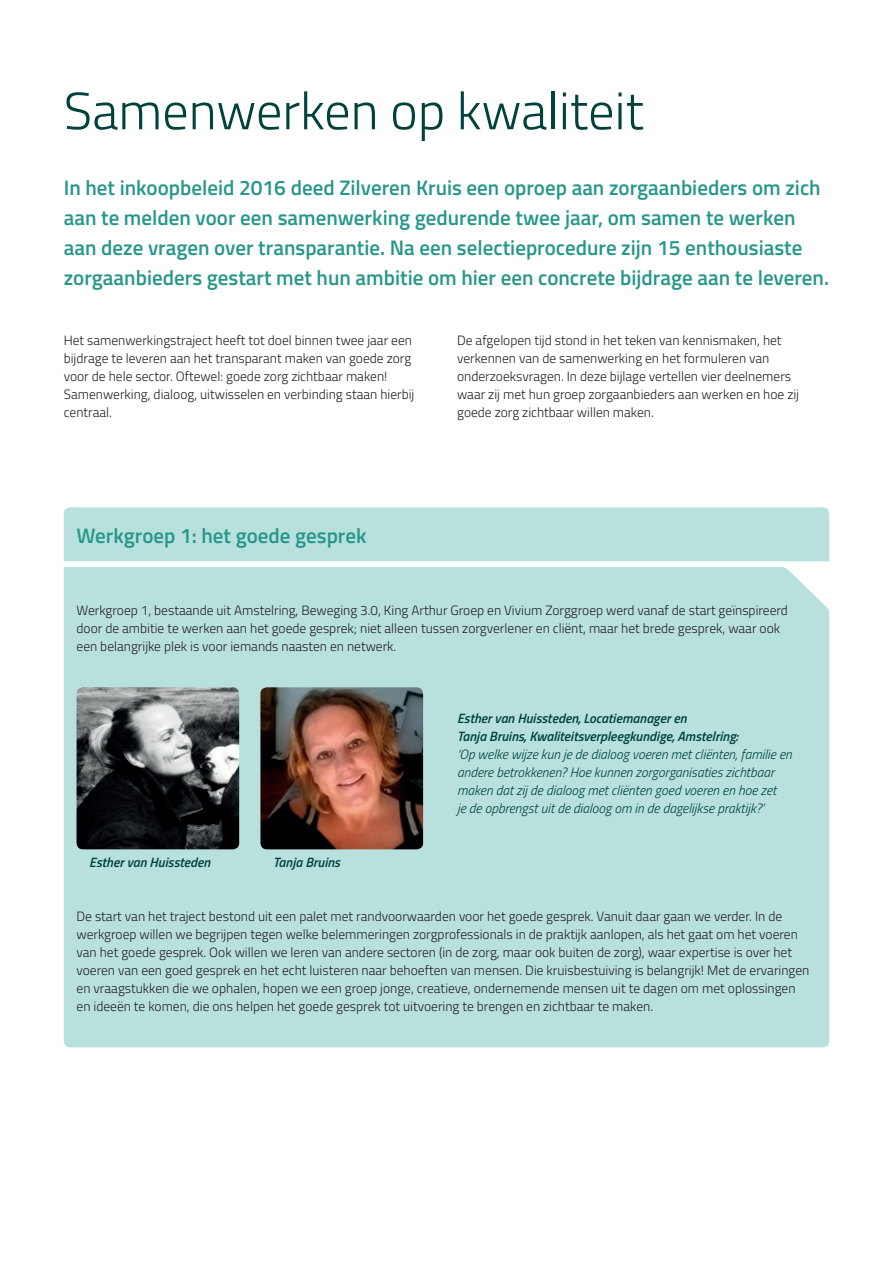
<style>
.page{position:relative;width:893px;height:1263px;background:#fff}
.page>*{position:absolute;margin:0;border:0;box-sizing:border-box;transform-origin:0 0}
.t1{font:300 52.5px "Titillium Web";color:#01423c}
.t2{font:600 21px/30px "Titillium Web";color:#279789}
.t3{font:300 13.5px/18px "Titillium Web";color:#231f20}
.t4{font:italic 300 13.5px/18px "Titillium Web";color:#01423c}
.t5{font:italic 600 13.5px/18px "Titillium Web";color:#01423c}
</style>
<div class="page">
<div style="left:64px;top:507px;width:765px;height:540px;background:#b8e1de"></div>
<img style="left:77px;top:687px;width:162px;height:162px">
<img style="left:260px;top:687px;width:163px;height:162px">
<h1 class="t1" style="left:64px;top:73px;width:581px">Samenwerken op kwaliteit</h1>
<p class="t2" style="left:64px;top:172px;width:767px">In het inkoopbeleid 2016 deed Zilveren Kruis een oproep aan zorgaanbieders om zich aan te melden voor een samenwerking gedurende twee jaar, om samen te werken aan deze vragen over transparantie. Na een selectieprocedure zijn 15 enthousiaste zorgaanbieders gestart met hun ambitie om hier een concrete bijdrage aan te leveren.</p>
<p class="t3" style="left:64px;top:331px;width:352px">Het samenwerkingstraject heeft tot doel binnen twee jaar een bijdrage te leveren aan het transparant maken van goede zorg voor de hele sector. Oftewel: goede zorg zichtbaar maken!<br>Samenwerking, dialoog, uitwisselen en verbinding staan hierbij centraal.</p>
<p class="t3" style="left:457px;top:331px;width:343px">De afgelopen tijd stond in het teken van kennismaken, het verkennen van de samenwerking en het formuleren van onderzoeksvragen. In deze bijlage vertellen vier deelnemers waar zij met hun groep zorgaanbieders aan werken en hoe zij goede zorg zichtbaar willen maken.</p>
<h2 class="t2" style="left:77px;top:520px;width:292px">Werkgroep 1: het goede gesprek</h2>
<p class="t3" style="left:77px;top:601px;width:713px">Werkgroep 1, bestaande uit Amstelring, Beweging 3.0, King Arthur Groep en Vivium Zorggroep werd vanaf de start geïnspireerd door de ambitie te werken aan het goede gesprek; niet alleen tussen zorgverlener en cliënt, maar het brede gesprek, waar ook een belangrijke plek is voor iemands naasten en netwerk.</p>
<p class="t5" style="left:89px;top:853px;width:123px">Esther van Huissteden</p>
<p class="t5" style="left:273px;top:853px;width:68px">Tanja Bruins</p>
<p class="t5" style="left:457px;top:709px;width:282px">Esther van Huissteden, Locatiemanager en<br>Tanja Bruins, Kwaliteitsverpleegkundige, Amstelring:</p>
<p class="t4" style="left:457px;top:745px;width:336px">‘Op welke wijze kun je de dialoog voeren met cliënten, familie en andere betrokkenen? Hoe kunnen zorgorganisaties zichtbaar maken dat zij de dialoog met cliënten goed voeren en hoe zet<br>je de opbrengst uit de dialoog om in de dagelijkse praktijk?’</p>
<p class="t3" style="left:77px;top:907px;width:734px">De start van het traject bestond uit een palet met randvoorwaarden voor het goede gesprek. Vanuit daar gaan we verder. In de werkgroep willen we begrijpen tegen welke belemmeringen zorgprofessionals in de praktijk aanlopen, als het gaat om het voeren van het goede gesprek. Ook willen we leren van andere sectoren (in de zorg, maar ook buiten de zorg), waar expertise is over het voeren van een goed gesprek en het echt luisteren naar behoeften van mensen. Die kruisbestuiving is belangrijk! Met de ervaringen en vraagstukken die we ophalen, hopen we een groep jonge, creatieve, ondernemende mensen uit te dagen om met oplossingen en ideeën te komen, die ons helpen het goede gesprek tot uitvoering te brengen en zichtbaar te maken.</p>
</div>
